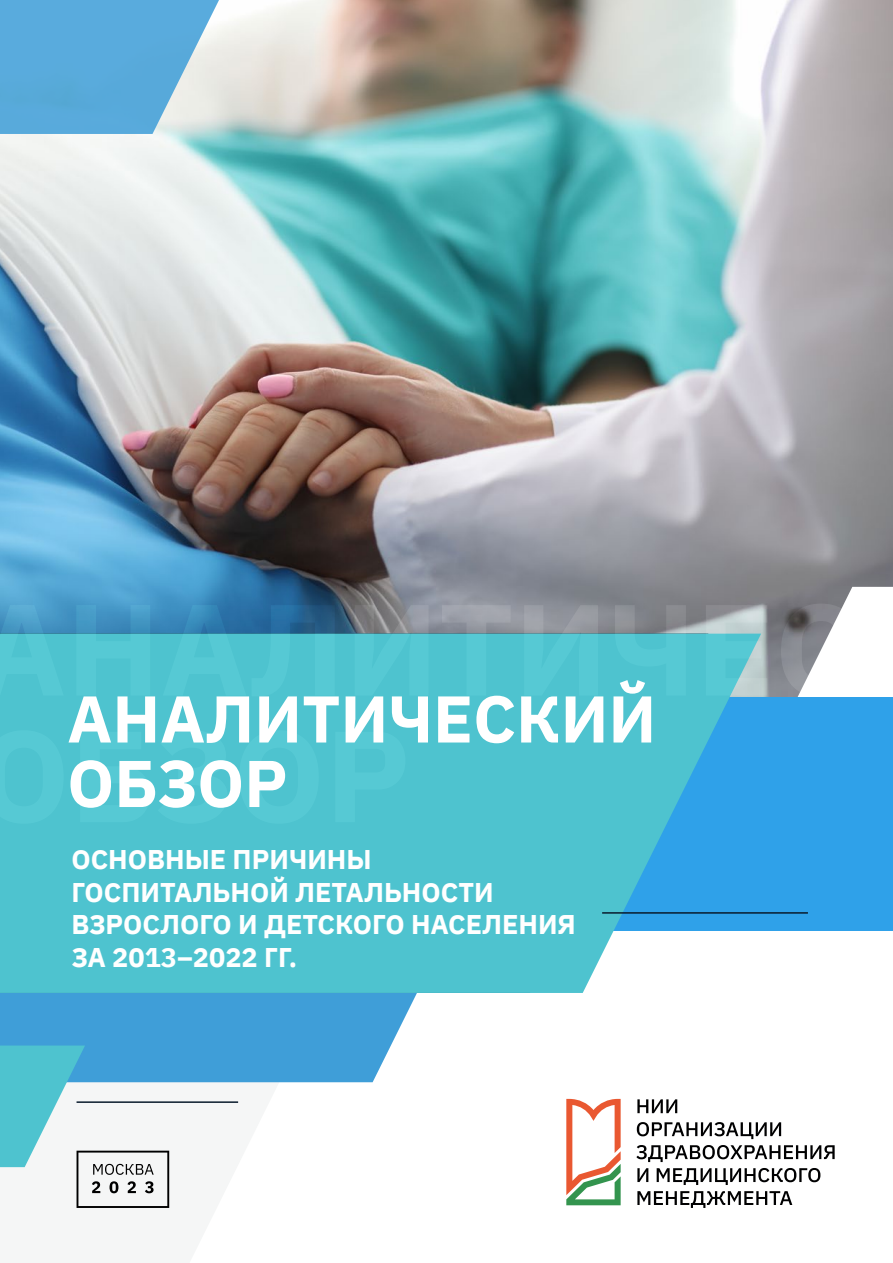
<style>
.page{position:relative;width:893px;height:1263px;background:#fff}
.page>*{position:absolute;margin:0;border:0;box-sizing:border-box;transform-origin:0 0}
.t1{font:700 129.6px "IBM Plex Sans";color:#fff}
.текст{font:700 66px/64.5px "IBM Plex Sans";color:#fff}
.t2{font:700 27px/32.5px "IBM Plex Sans";color:#fff}
</style>
<div class="page">
<img style="left:0;top:0;width:893px;height:697px">
<svg style="left:794px;top:587px;width:99px;height:110px"></svg>
<div style="left:517px;top:697px;width:376px;height:234px;background:#2fa1e9"></div>
<div style="left:0;top:993px;width:417px;height:89px;background:#3f9ed8"></div>
<svg style="left:0;top:634px;width:761px;height:359px;background:#52c2d2"></svg>
<hr style="left:602px;top:912px;width:206px;height:2px;background:#091b2c">
<hr style="left:77px;top:1101px;width:161px;height:2px;background:#091b2c">
<svg style="left:566px;top:1099px;width:55px;height:106px"></svg>
<svg style="left:637px;top:1099px;width:40px;height:14px"></svg>
<svg style="left:637px;top:1122px;width:144px;height:17px"></svg>
<svg style="left:636px;top:1145px;width:199px;height:17px"></svg>
<svg style="left:637px;top:1168px;width:11px;height:14px"></svg>
<svg style="left:657px;top:1168px;width:163px;height:17px"></svg>
<svg style="left:637px;top:1191px;width:155px;height:17px"></svg>
<svg style="left:0;top:0;width:230px;height:134px;background:#74b6dd"></svg>
<svg style="left:0;top:1045px;width:169px;height:163px"></svg>
<p class="текст" style="left:67px;top:681px;width:590px">АНАЛИТИЧЕСКИЙ<br>ОБЗОР</p>
<h1 class="t1" style="left:-22px;top:673px;width:434px">ОБЗОР</h1>
<p class="t2" style="left:71px;top:841px;width:506px">ОСНОВНЫЕ ПРИЧИНЫ<br>ГОСПИТАЛЬНОЙ ЛЕТАЛЬНОСТИ<br>ВЗРОСЛОГО И ДЕТСКОГО НАСЕЛЕНИЯ<br>ЗА 2013–2022 ГГ.</p>
</div>
